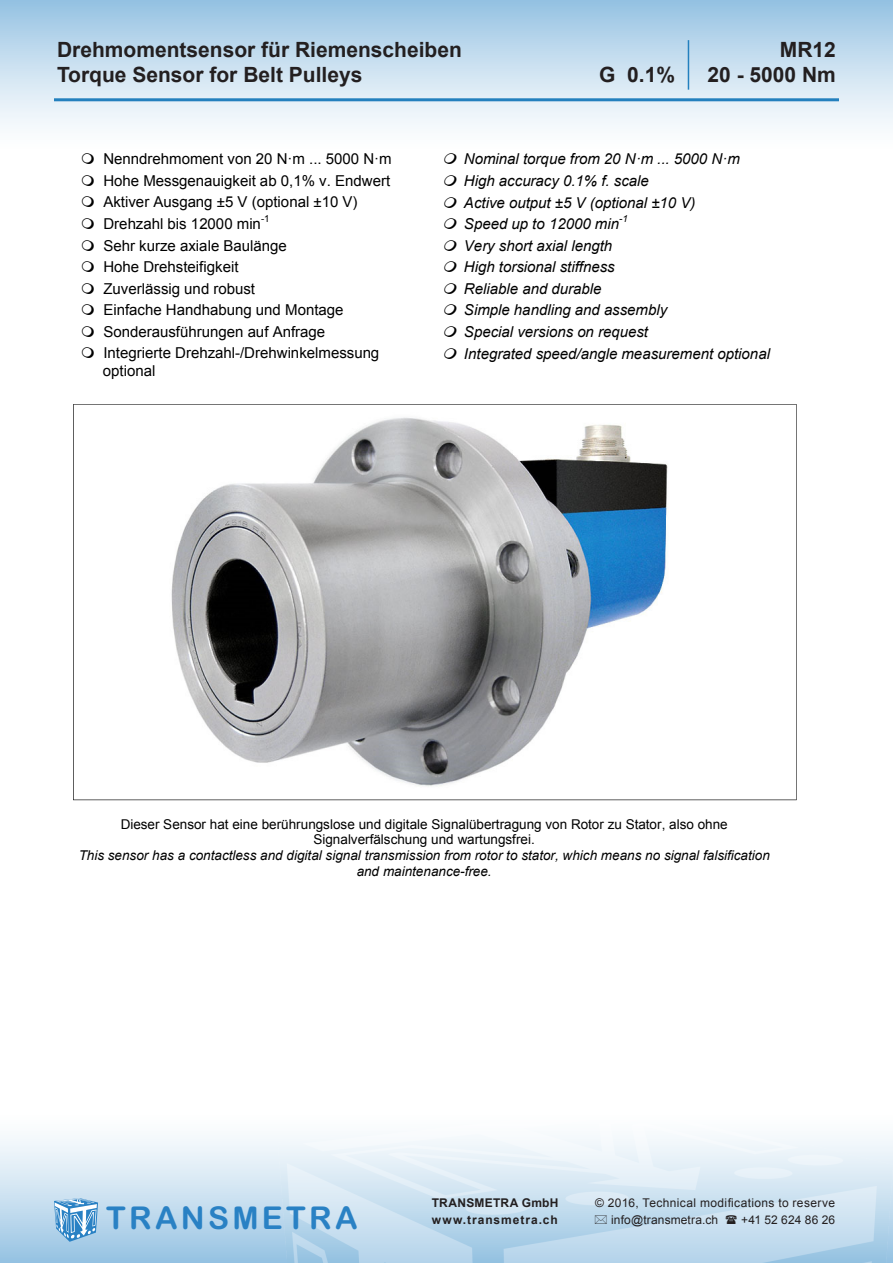
<style>
.page{position:relative;width:893px;height:1263px;background:#fff}
.page>*{position:absolute;margin:0;border:0;box-sizing:border-box;transform-origin:0 0}
.t1{font:31.5px "Arial Rounded MT Bold";letter-spacing:.105em;color:#2981c4}
.t2{font:700 21px "Arial";color:#231f20}
.t3{font:15px/17.2px "Arial";color:#000}
.t4{font:italic 15px "Arial";color:#000}
.t5{font:italic 13.5px/15.6px "Arial";color:#000;text-align:center}
.t6{font:12px "Arial";letter-spacing:.025em;color:#231f20}
.t7{font:700 12px "Arial";letter-spacing:.065em;color:#231f20}
.t8{font:700 12px "Arial";letter-spacing:.02em;color:#231f20}
.t9{font:12px "Arial";letter-spacing:.005em;color:#231f20}
.t10{font:9.75px "Arial";color:#000}
.t11{font:italic 9.75px "Arial";color:#000}
.s1{font-style:normal}
</style>
<div class="page">
<div style="left:0;top:1093px;width:893px;height:170px;background:linear-gradient(to bottom,#fff,#9dc6e4)"></div>
<img style="left:278px;top:1103px;width:615px;height:160px">
<div style="left:0;top:0;width:893px;height:170px;background:linear-gradient(to bottom,#9cc6e4,#fff)"></div>
<svg style="left:54px;top:1198px;width:44px;height:44px;background:#85b7dd"></svg>
<hr style="left:54px;top:98px;width:785px;height:3px;background:#2380be">
<hr style="left:688px;top:40px;width:1px;height:50px;background:#2380be">
<svg style="left:73px;top:404px;width:724px;height:396px"></svg>
<img style="left:164px;top:412px;width:506px;height:376px">
<svg style="left:595px;top:1215px;width:12px;height:9px"></svg>
<svg style="left:726px;top:1215px;width:11px;height:9px"></svg>
<svg style="left:82px;top:153px;width:12px;height:11px"></svg>
<svg style="left:443px;top:153px;width:15px;height:11px"></svg>
<p class="t2" style="left:57px;top:35px;width:406px">Drehmomentsensor für Riemenscheiben</p>
<p class="t2" style="left:57px;top:60px;width:307px">Torque Sensor for Belt Pulleys</p>
<p class="t2" style="left:599px;top:60px;width:77px">G 0.1%</p>
<p class="t2" style="left:780px;top:35px;width:58px">MR12</p>
<p class="t2" style="left:708px;top:60px;width:130px">20 - 5000 Nm</p>
<p class="t3" style="left:103px;top:151px;width:290px">Nenndrehmoment von 20 N·m ... 5000 N·m</p>
<p class="t4" style="left:464px;top:149px;width:277px">Nominal torque from 20 N·m ... 5000 N·m</p>
<p class="t3" style="left:103px;top:172px;width:288px">Hohe Messgenauigkeit ab 0,1% v. Endwert</p>
<p class="t4" style="left:464px;top:171px;width:186px">High accuracy 0.1% f. scale</p>
<p class="t3" style="left:103px;top:194px;width:256px">Aktiver Ausgang ±5 V (optional ±10 V)</p>
<p class="t4" style="left:464px;top:193px;width:233px">Active output ±5 V (optional ±10 V)</p>
<p class="t3" style="left:103px;top:215px;width:159px">Drehzahl bis 12000 min</p>
<p class="t10" style="left:261px;top:212px;width:10px">-1</p>
<p class="t11" style="left:619px;top:212px;width:10px">-1</p>
<p class="t4" style="left:464px;top:214px;width:157px">Speed up to 12000 min</p>
<p class="t3" style="left:103px;top:237px;width:185px">Sehr kurze axiale Baulänge</p>
<p class="t4" style="left:464px;top:236px;width:150px">Very short axial length</p>
<p class="t3" style="left:103px;top:258px;width:137px">Hohe Drehsteifigkeit</p>
<p class="t4" style="left:464px;top:257px;width:152px">High torsional stiffness</p>
<p class="t3" style="left:103px;top:280px;width:153px">Zuverlässig und robust</p>
<p class="t4" style="left:464px;top:279px;width:139px">Reliable and durable</p>
<p class="t3" style="left:103px;top:302px;width:242px">Einfache Handhabung und Montage</p>
<p class="t4" style="left:464px;top:300px;width:205px">Simple handling and assembly</p>
<p class="t3" style="left:103px;top:323px;width:223px">Sonderausführungen auf Anfrage</p>
<p class="t4" style="left:464px;top:322px;width:186px">Special versions on request</p>
<p class="t3" style="left:103px;top:345px;width:278px">Integrierte Drehzahl-/Drehwinkelmessung optional</p>
<p class="t4" style="left:464px;top:343px;width:308px">Integrated speed/angle measurement optional</p>
<p class="t5" style="left:79px;top:817px;width:693px"><span class="s1">Dieser Sensor hat eine berührungslose und digitale Signalübertragung von Rotor zu Stator, also ohne Signalverfälschung und wartungsfrei.<br></span>This sensor has a contactless and digital signal transmission from rotor to stator, which means no signal falsification and maintenance-free.</p>
<p class="t1" style="left:106px;top:1199px;width:253px">TRANSMETRA</p>
<p class="t8" style="left:432px;top:1195px;width:128px">TRANSMETRA GmbH</p>
<p class="t6" style="left:595px;top:1195px;width:241px">© 2016, Technical modifications to reserve</p>
<p class="t7" style="left:432px;top:1212px;width:127px">www.transmetra.ch</p>
<p class="t6" style="left:611px;top:1212px;width:109px">info@transmetra.ch</p>
<p class="t9" style="left:741px;top:1212px;width:95px">+41 52 624 86 26</p>
</div>
